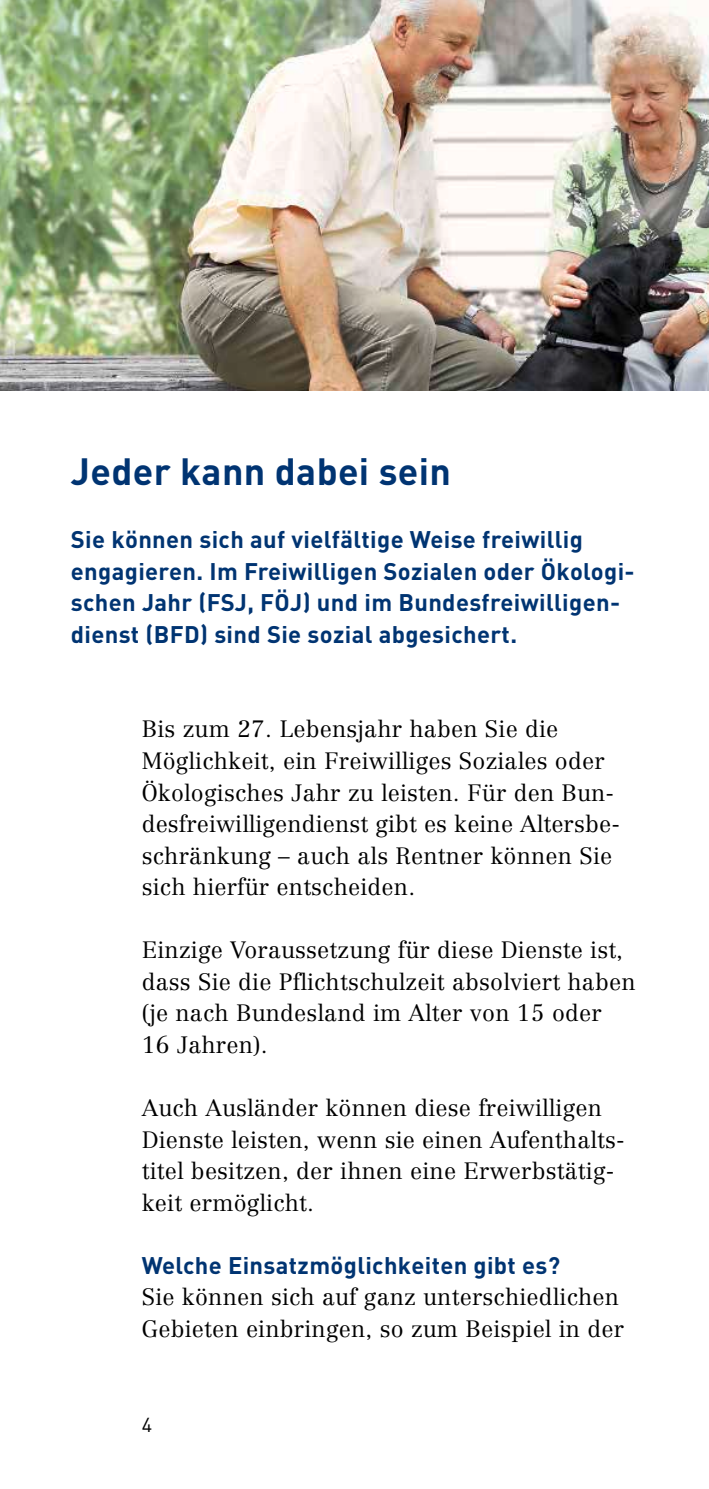
<style>
.page{position:relative;width:709px;height:1489px;background:#fff}
.page>*{position:absolute;margin:0;border:0;box-sizing:border-box;transform-origin:0 0}
.t1{font:700 37.5px "DIN";letter-spacing:.01em;color:#003472}
.t2{font:700 23.75px/31.5px "DIN";letter-spacing:.015em;color:#003472}
.t3{font:300 23.25px/31.5px "Centennial";letter-spacing:.01em;color:#000}
.t4{font:20px "DIN";color:#000}
</style>
<div class="page">
<img style="left:0;top:0;width:709px;height:390px">
<h2 class="t1" style="left:71px;top:447px;width:381px">Jeder kann dabei sein</h2>
<p class="t2" style="left:71px;top:522px;width:565px">Sie können sich auf vielfältige Weise freiwillig engagieren. Im Freiwilligen Sozialen oder Ökologi&shy;schen Jahr (FSJ, FÖJ) und im Bundesfreiwilligen&shy;dienst (BFD) sind Sie sozial abgesichert.</p>
<p class="t3" style="left:142px;top:713px;width:479px">Bis zum 27. Lebensjahr haben Sie die Möglichkeit, ein Freiwilliges Soziales oder Ökologisches Jahr zu leisten. Für den Bun&shy;desfreiwilligendienst gibt es keine Altersbe&shy;schränkung – auch als Rentner können Sie sich hierfür entscheiden.</p>
<p class="t3" style="left:142px;top:934px;width:495px">Einzige Voraussetzung für diese Dienste ist, dass Sie die Pflichtschulzeit absolviert haben (je nach Bundesland im Alter von 15 oder<br>16 Jahren).</p>
<p class="t3" style="left:142px;top:1091px;width:484px">Auch Ausländer können diese freiwilligen Dienste leisten, wenn sie einen Aufenthalts&shy;titel besitzen, der ihnen eine Erwerbstätig&shy;keit ermöglicht.</p>
<h3 class="t2" style="left:142px;top:1248px;width:420px">Welche Einsatzmöglichkeiten gibt es?</h3>
<p class="t3" style="left:142px;top:1281px;width:484px">Sie können sich auf ganz unterschiedlichen<br>Gebieten einbringen, so zum Beispiel in der</p>
<p class="t4" style="left:142px;top:1411px;width:12px">4</p>
</div>
